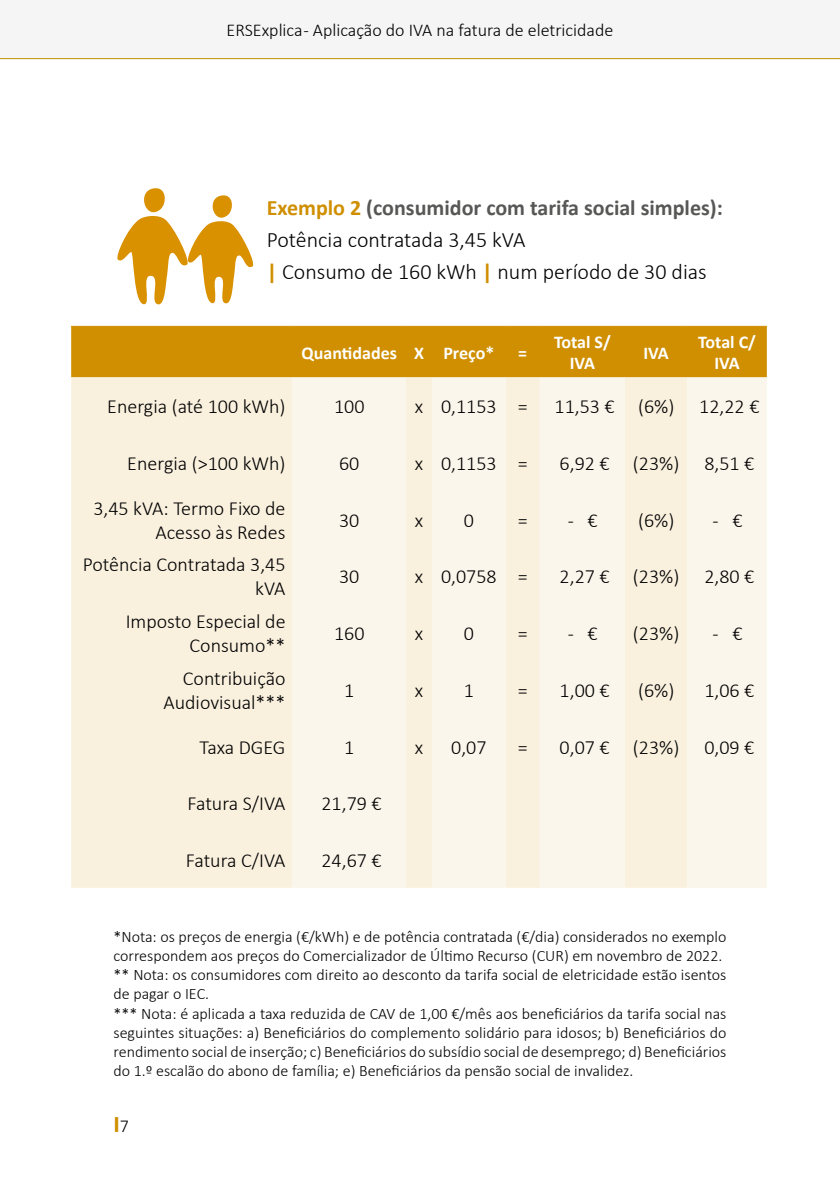
<style>
.page{position:relative;width:840px;height:1191px;background:#fff}
.page>*{position:absolute;margin:0;border:0;box-sizing:border-box;transform-origin:0 0}
.t1{font:700 24px "Calibri";color:#cf8f00}
.t2{font:300 22px "Calibri";color:#000}
.t3{font:700 22px "Calibri";color:#575756}
.t4{font:300 20px/24px "Calibri";color:#000;text-align:right}
.t5{font:300 18px "Calibri";color:#000}
.t6{font:700 18px/21.6px "Calibri";color:#fff;text-align:center}
.t7{font:300 16px/19.2px "Calibri";color:#000}
.s1{color:#cf8f00}
.s2{font-weight:700;color:#cf8f00}
.s3{font-weight:300;font-size:18px;color:#000}
</style>
<div class="page">
<div style="left:0;top:0;width:839px;height:58px;background:#f5f5f5"></div>
<div style="left:71px;top:377px;width:221px;height:510px;background:#f9f0de"></div>
<svg style="left:292px;top:377px;width:474px;height:510px;background:#faf4e7"></svg>
<div style="left:71px;top:326px;width:695px;height:51px;background:#cf8f00"></div>
<hr style="left:432px;top:326px;width:73px;height:1px;background:#cf8f00">
<hr style="left:505px;top:326px;width:34px;height:1px;background:#cf8f00">
<hr style="left:539px;top:326px;width:85px;height:1px;background:#cf8f00">
<hr style="left:624px;top:326px;width:63px;height:1px;background:#cf8f00">
<hr style="left:687px;top:326px;width:79px;height:1px;background:#cf8f00">
<svg style="left:117px;top:188px;width:137px;height:117px"></svg>
<hr style="left:0;top:58px;width:839px;height:1px;background:#bf8f00">
<p class="t5" style="left:226px;top:19px;width:388px">ERSExplica - Aplicação do IVA na fatura de eletricidade</p>
<p class="t3" style="left:266px;top:192px;width:457px"><span class="s1">Exemplo 2</span> (consumidor com tarifa social simples):</p>
<p class="t2" style="left:266px;top:226px;width:260px">Potência contratada 3,45 kVA</p>
<p class="t2" style="left:266px;top:258px;width:441px"><span class="s2">|</span> Consumo de 160 kWh <span class="s2">|</span> num período de 30 dias</p>
<p class="t6" style="left:301px;top:341px;width:97px">Quantidades</p>
<p class="t6" style="left:414px;top:341px;width:11px">X</p>
<p class="t6" style="left:443px;top:341px;width:52px">Preço*</p>
<p class="t6" style="left:518px;top:341px;width:10px">=</p>
<p class="t6" style="left:553px;top:331px;width:58px">Total S/<br>IVA</p>
<p class="t6" style="left:643px;top:341px;width:27px">IVA</p>
<p class="t6" style="left:697px;top:331px;width:59px">Total C/<br>IVA</p>
<p class="t4" style="left:107px;top:394px;width:180px">Energia (até 100 kWh)</p>
<p class="t4" style="left:334px;top:394px;width:32px">100</p>
<p class="t4" style="left:414px;top:394px;width:10px">x</p>
<p class="t4" style="left:441px;top:394px;width:57px">0,1153</p>
<p class="t4" style="left:517px;top:394px;width:11px">=</p>
<p class="t4" style="left:554px;top:394px;width:62px">11,53 €</p>
<p class="t4" style="left:637px;top:394px;width:38px">(6%)</p>
<p class="t4" style="left:699px;top:394px;width:62px">12,22 €</p>
<p class="t4" style="left:127px;top:451px;width:160px">Energia (&gt;100 kWh)</p>
<p class="t4" style="left:339px;top:451px;width:22px">60</p>
<p class="t4" style="left:414px;top:451px;width:10px">x</p>
<p class="t4" style="left:441px;top:451px;width:57px">0,1153</p>
<p class="t4" style="left:517px;top:451px;width:11px">=</p>
<p class="t4" style="left:559px;top:451px;width:51px">6,92 €</p>
<p class="t4" style="left:632px;top:451px;width:48px">(23%)</p>
<p class="t4" style="left:704px;top:451px;width:51px">8,51 €</p>
<p class="t4" style="left:93px;top:496px;width:193px">3,45 kVA: Termo Fixo de<br>Acesso às Redes</p>
<p class="t4" style="left:339px;top:508px;width:22px">30</p>
<p class="t4" style="left:414px;top:508px;width:10px">x</p>
<p class="t4" style="left:463px;top:508px;width:12px">0</p>
<p class="t4" style="left:517px;top:508px;width:11px">=</p>
<p class="t4" style="left:567px;top:508px;width:31px">- €</p>
<p class="t4" style="left:637px;top:508px;width:38px">(6%)</p>
<p class="t4" style="left:712px;top:508px;width:31px">- €</p>
<p class="t4" style="left:83px;top:552px;width:204px">Potência Contratada 3,45 kVA</p>
<p class="t4" style="left:126px;top:609px;width:161px">Imposto Especial de<br>Consumo**</p>
<p class="t4" style="left:163px;top:666px;width:123px">Contribuição<br>Audiovisual***</p>
<p class="t4" style="left:339px;top:564px;width:22px">30</p>
<p class="t4" style="left:414px;top:564px;width:10px">x</p>
<p class="t4" style="left:441px;top:564px;width:57px">0,0758</p>
<p class="t4" style="left:517px;top:564px;width:11px">=</p>
<p class="t4" style="left:559px;top:564px;width:51px">2,27 €</p>
<p class="t4" style="left:632px;top:564px;width:48px">(23%)</p>
<p class="t4" style="left:704px;top:564px;width:51px">2,80 €</p>
<p class="t4" style="left:334px;top:621px;width:32px">160</p>
<p class="t4" style="left:414px;top:621px;width:10px">x</p>
<p class="t4" style="left:463px;top:621px;width:12px">0</p>
<p class="t4" style="left:517px;top:621px;width:11px">=</p>
<p class="t4" style="left:567px;top:621px;width:31px">- €</p>
<p class="t4" style="left:632px;top:621px;width:48px">(23%)</p>
<p class="t4" style="left:712px;top:621px;width:31px">- €</p>
<p class="t4" style="left:344px;top:678px;width:12px">1</p>
<p class="t4" style="left:414px;top:678px;width:10px">x</p>
<p class="t4" style="left:463px;top:678px;width:12px">1</p>
<p class="t4" style="left:517px;top:678px;width:11px">=</p>
<p class="t4" style="left:559px;top:678px;width:51px">1,00 €</p>
<p class="t4" style="left:637px;top:678px;width:38px">(6%)</p>
<p class="t4" style="left:704px;top:678px;width:51px">1,06 €</p>
<p class="t4" style="left:199px;top:734px;width:88px">Taxa DGEG</p>
<p class="t4" style="left:344px;top:734px;width:12px">1</p>
<p class="t4" style="left:414px;top:734px;width:10px">x</p>
<p class="t4" style="left:451px;top:734px;width:37px">0,07</p>
<p class="t4" style="left:517px;top:734px;width:11px">=</p>
<p class="t4" style="left:559px;top:734px;width:51px">0,07 €</p>
<p class="t4" style="left:632px;top:734px;width:48px">(23%)</p>
<p class="t4" style="left:704px;top:734px;width:51px">0,09 €</p>
<p class="t4" style="left:187px;top:791px;width:99px">Fatura S/IVA</p>
<p class="t4" style="left:321px;top:791px;width:62px">21,79 €</p>
<p class="t4" style="left:186px;top:848px;width:101px">Fatura C/IVA</p>
<p class="t4" style="left:321px;top:848px;width:62px">24,67 €</p>
<p class="t7" style="left:113px;top:926px;width:614px">*Nota: os preços de energia (€/kWh) e de potência contratada (€/dia) considerados no exemplo correspondem aos preços do Comercializador de Último Recurso (CUR) em novembro de 2022.</p>
<p class="t7" style="left:113px;top:965px;width:614px">** Nota: os consumidores com direito ao desconto da tarifa social de eletricidade estão isentos de pagar o IEC.</p>
<p class="t7" style="left:113px;top:1003px;width:614px;text-align:justify">*** Nota: é aplicada a taxa reduzida de CAV de 1,00 €/mês aos beneficiários da tarifa social nas seguintes situações: a) Beneficiários do complemento solidário para idosos; b) Beneficiários do rendimento social de inserção; c) Beneficiários do subsídio social de desemprego; d) Beneficiários do 1.º escalão do abono de família; e) Beneficiários da pensão social de invalidez.</p>
<h1 class="t1" style="left:113px;top:1107px;width:17px">I<span class="s3">7</span></h1>
</div>
